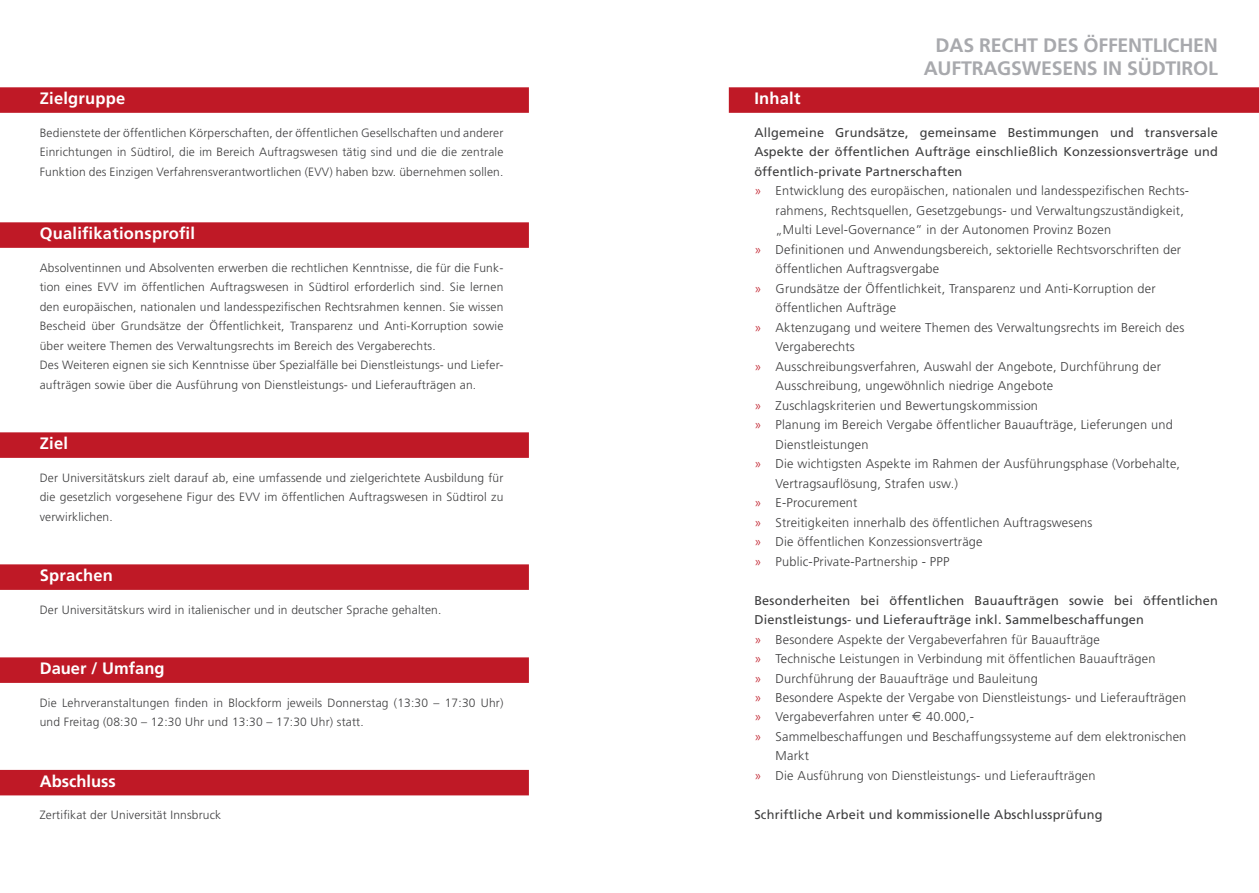
<style>
.page{position:relative;width:1259px;height:893px;background:#fff}
.page>*{position:absolute;margin:0;border:0;box-sizing:border-box;transform-origin:0 0}
.t1{font:700 19.5px/23.5px "Frutiger";letter-spacing:-.01em;color:#a8a9ad;text-align:right}
.t2{font:700 16.5px "Frutiger";letter-spacing:.015em;color:#fff}
.t3{font:300 12.75px "Frutiger";letter-spacing:.015em;color:#3e3e3f}
.t4{font:12.75px "Frutiger";letter-spacing:.015em;color:#3e3e3f}
.t5{font:300 12px/19.5px "Frutiger";letter-spacing:.015em;color:#3e3e3f;text-align:justify}
.s1{color:#bf1926}
.s2{font-family:"Euro Collection";font-weight:400}
</style>
<div class="page">
<div style="left:0;top:87px;width:529px;height:26px;background:#bf1926"></div>
<div style="left:0;top:222px;width:529px;height:26px;background:#bf1926"></div>
<div style="left:0;top:432px;width:529px;height:26px;background:#bf1926"></div>
<div style="left:0;top:564px;width:529px;height:26px;background:#bf1926"></div>
<div style="left:0;top:657px;width:529px;height:26px;background:#bf1926"></div>
<div style="left:0;top:770px;width:529px;height:25px;background:#bf1926"></div>
<div style="left:729px;top:87px;width:530px;height:26px;background:#bf1926"></div>
<p class="t2" style="left:40px;top:89px;width:87px">Zielgruppe</p>
<p class="t5" style="left:40px;top:123px;width:465px">Bedienstete der öffentlichen Körperschaften, der öffentlichen Gesellschaften und anderer Einrichtungen in Südtirol, die im Bereich Auftragswesen tätig sind und die die zentrale Funktion des Einzigen Verfahrensverantwortlichen (EVV) haben bzw. übernehmen sollen.</p>
<p class="t2" style="left:40px;top:224px;width:157px">Qualifikationsprofil</p>
<p class="t5" style="left:40px;top:258px;width:465px;text-align:left">Absolventinnen und Absolventen erwerben die rechtlichen Kenntnisse, die für die Funk&shy;tion eines EVV im öffentlichen Auftragswesen in Südtirol erforderlich sind. Sie lernen den europäischen, nationalen und landesspezifischen Rechtsrahmen kennen. Sie wissen Bescheid über Grundsätze der Öffentlichkeit, Transparenz und Anti-Korruption sowie über weitere Themen des Verwaltungsrechts im Bereich des Vergaberechts.<br>Des Weiteren eignen sie sich Kenntnisse über Spezialfälle bei Dienstleistungs- und Liefer&shy;aufträgen sowie über die Ausführung von Dienstleistungs- und Lieferaufträgen an.</p>
<p class="t2" style="left:40px;top:434px;width:30px">Ziel</p>
<p class="t5" style="left:40px;top:468px;width:465px">Der Universitätskurs zielt darauf ab, eine umfassende und zielgerichtete Ausbildung für die gesetzlich vorgesehene Figur des EVV im öffentlichen Auftragswesen in Südtirol zu verwirklichen.</p>
<p class="t2" style="left:40px;top:566px;width:75px">Sprachen</p>
<p class="t5" style="left:40px;top:600px;width:403px">Der Universitätskurs wird in italienischer und in deutscher Sprache gehalten.</p>
<p class="t2" style="left:40px;top:659px;width:126px">Dauer / Umfang</p>
<p class="t5" style="left:40px;top:693px;width:465px">Die Lehrveranstaltungen finden in Blockform jeweils Donnerstag (13:30 – 17:30 Uhr) und Freitag (08:30 – 12:30 Uhr und 13:30 – 17:30 Uhr) statt.</p>
<p class="t2" style="left:40px;top:771px;width:78px">Abschluss</p>
<p class="t5" style="left:40px;top:805px;width:183px">Zertifikat der Universität Innsbruck</p>
<h1 class="t1" style="left:923px;top:33px;width:296px">DAS RECHT DES ÖFFENTLICHEN<br>AUFTRAGSWESENS IN SÜDTIROL</h1>
<p class="t2" style="left:754px;top:89px;width:48px">Inhalt</p>
<p class="t4" style="left:754px;top:125px;width:465px">Allgemeine Grundsätze, gemeinsame Bestimmungen und transversale</p>
<p class="t4" style="left:754px;top:144px;width:465px">Aspekte der öffentlichen Aufträge einschließlich Konzessionsverträge und</p>
<p class="t4" style="left:754px;top:164px;width:210px">öffentlich-private Partnerschaften</p>
<p class="t3" style="left:754px;top:183px;width:436px"><span class="s1">»</span> Entwicklung des europäischen, nationalen und landesspezifischen Rechts-</p>
<p class="t3" style="left:775px;top:203px;width:410px">rahmens, Rechtsquellen, Gesetzgebungs- und Verwaltungszuständigkeit,</p>
<p class="t3" style="left:775px;top:222px;width:337px">„Multi Level-Governance” in der Autonomen Provinz Bozen</p>
<p class="t3" style="left:754px;top:242px;width:428px"><span class="s1">»</span> Definitionen und Anwendungsbereich, sektorielle Rechtsvorschriften der</p>
<p class="t3" style="left:775px;top:261px;width:165px">öffentlichen Auftragsvergabe</p>
<p class="t3" style="left:754px;top:281px;width:403px"><span class="s1">»</span> Grundsätze der Öffentlichkeit, Transparenz und Anti-Korruption der</p>
<p class="t3" style="left:775px;top:300px;width:122px">öffentlichen Aufträge</p>
<p class="t3" style="left:754px;top:320px;width:431px"><span class="s1">»</span> Aktenzugang und weitere Themen des Verwaltungsrechts im Bereich des</p>
<p class="t3" style="left:775px;top:339px;width:81px">Vergaberechts</p>
<p class="t3" style="left:754px;top:359px;width:408px"><span class="s1">»</span> Ausschreibungsverfahren, Auswahl der Angebote, Durchführung der</p>
<p class="t3" style="left:775px;top:378px;width:279px">Ausschreibung, ungewöhnlich niedrige Angebote</p>
<p class="t3" style="left:754px;top:398px;width:285px"><span class="s1">»</span> Zuschlagskriterien und Bewertungskommission</p>
<p class="t3" style="left:754px;top:417px;width:420px"><span class="s1">»</span> Planung im Bereich Vergabe öffentlicher Bauaufträge, Lieferungen und</p>
<p class="t3" style="left:775px;top:437px;width:94px">Dienstleistungen</p>
<p class="t3" style="left:754px;top:456px;width:427px"><span class="s1">»</span> Die wichtigsten Aspekte im Rahmen der Ausführungsphase (Vorbehalte,</p>
<p class="t3" style="left:775px;top:476px;width:184px">Vertragsauflösung, Strafen usw.)</p>
<p class="t3" style="left:754px;top:495px;width:105px"><span class="s1">»</span> E-Procurement</p>
<p class="t3" style="left:754px;top:515px;width:340px"><span class="s1">»</span> Streitigkeiten innerhalb des öffentlichen Auftragswesens</p>
<p class="t3" style="left:754px;top:534px;width:230px"><span class="s1">»</span> Die öffentlichen Konzessionsverträge</p>
<p class="t3" style="left:754px;top:554px;width:197px"><span class="s1">»</span> Public-Private-Partnership - PPP</p>
<p class="t4" style="left:754px;top:593px;width:465px">Besonderheiten bei öffentlichen Bauaufträgen sowie bei öffentlichen</p>
<p class="t4" style="left:754px;top:612px;width:391px">Dienstleistungs- und Lieferaufträge inkl. Sammelbeschaffungen</p>
<p class="t3" style="left:754px;top:632px;width:347px"><span class="s1">»</span> Besondere Aspekte der Vergabeverfahren für Bauaufträge</p>
<p class="t3" style="left:754px;top:651px;width:402px"><span class="s1">»</span> Technische Leistungen in Verbindung mit öffentlichen Bauaufträgen</p>
<p class="t3" style="left:754px;top:671px;width:285px"><span class="s1">»</span> Durchführung der Bauaufträge und Bauleitung</p>
<p class="t3" style="left:754px;top:690px;width:433px"><span class="s1">»</span> Besondere Aspekte der Vergabe von Dienstleistungs- und Lieferaufträgen</p>
<p class="t3" style="left:754px;top:710px;width:221px"><span class="s1">»</span> Vergabeverfahren unter <span class="s2">E</span> 40.000,-</p>
<p class="t3" style="left:754px;top:729px;width:433px"><span class="s1">»</span> Sammelbeschaffungen und Beschaffungssysteme auf dem elektronischen</p>
<p class="t3" style="left:775px;top:749px;width:35px">Markt</p>
<p class="t3" style="left:754px;top:768px;width:343px"><span class="s1">»</span> Die Ausführung von Dienstleistungs- und Lieferaufträgen</p>
<p class="t4" style="left:754px;top:807px;width:350px">Schriftliche Arbeit und kommissionelle Abschlussprüfung</p>
</div>
